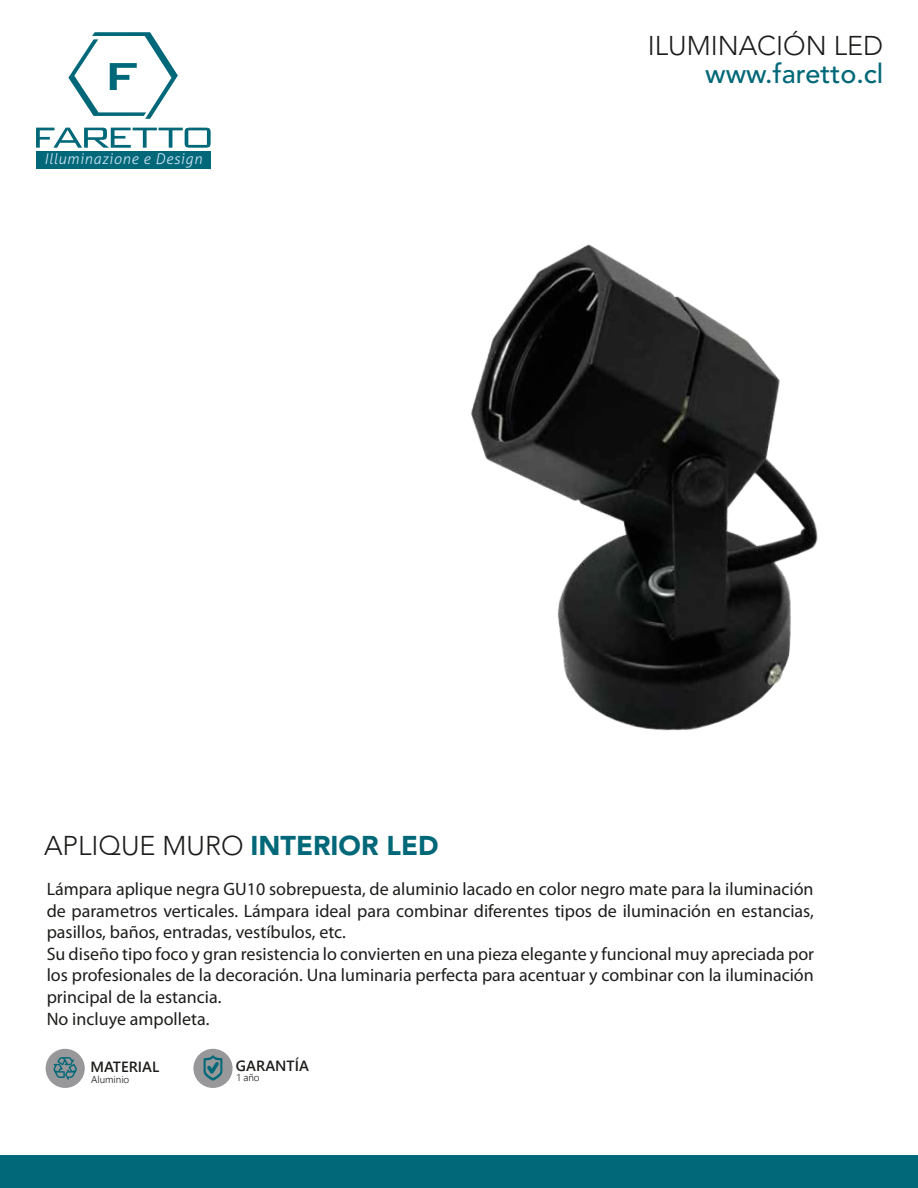
<style>
.page{position:relative;width:918px;height:1188px;background:#fff}
.page>*{position:absolute;margin:0;border:0;box-sizing:border-box;transform-origin:0 0}
.t1{font:300 27px "Avenir LT Std";color:#1d1d1b}
.t2{font:500 27px "Avenir LT Std";color:#006878}
.t3{font:18px/21.6px "Myriad Pro";color:#1d1d1b}
.t4{font:italic 300 14.85px "Aller";letter-spacing:.045em;color:#cee2f5}
.t5{font:600 14.7px "Segoe UI";color:#1d1d1b}
.t6{font:300 10.05px "Segoe UI";color:#1d1d1b}
.s1{font-weight:900;color:#006878}
</style>
<div class="page">
<img style="left:471px;top:244px;width:347px;height:487px">
<div style="left:0;top:1155px;width:918px;height:33px;background:#006878"></div>
<svg style="left:36px;top:128px;width:175px;height:20px"></svg>
<div style="left:36px;top:151px;width:175px;height:18px;background:#006878"></div>
<svg style="left:68px;top:32px;width:110px;height:87px"></svg>
<div style="left:46px;top:1049px;width:39px;height:39px;background:#98989a;border-radius:50%"></div>
<svg style="left:53px;top:1057px;width:24px;height:23px"></svg>
<div style="left:193px;top:1049px;width:40px;height:39px;background:#98989a;border-radius:50%"></div>
<svg style="left:204px;top:1055px;width:18px;height:26px"></svg>
<p class="t4" style="left:44px;top:150px;width:159px">Illuminazione e Design</p>
<h1 class="t1" style="left:648px;top:30px;width:237px">ILUMINACIÓN LED</h1>
<h1 class="t2" style="left:705px;top:58px;width:180px">www.faretto.cl</h1>
<h1 class="t1" style="left:44px;top:830px;width:396px">APLIQUE MURO <span class="s1">INTERIOR LED</span></h1>
<p class="t3" style="left:47px;top:878px;width:769px">Lámpara aplique negra GU10 sobrepuesta, de aluminio lacado en color negro mate para la iluminación de parametros verticales. Lámpara ideal para combinar diferentes tipos de iluminación en estancias, pasillos, baños, entradas, vestíbulos, etc.<br>Su diseño tipo foco y gran resistencia lo convierten en una pieza elegante y funcional muy apreciada por los profesionales de la decoración. Una luminaria perfecta para acentuar y combinar con la iluminación principal de la estancia.<br>No incluye ampolleta.</p>
<p class="t5" style="left:90px;top:1053px;width:70px">MATERIAL</p>
<p class="t6" style="left:91px;top:1070px;width:40px">Aluminio</p>
<p class="t5" style="left:236px;top:1052px;width:74px">GARANTÍA</p>
<p class="t6" style="left:237px;top:1068px;width:24px">1 año</p>
</div>
